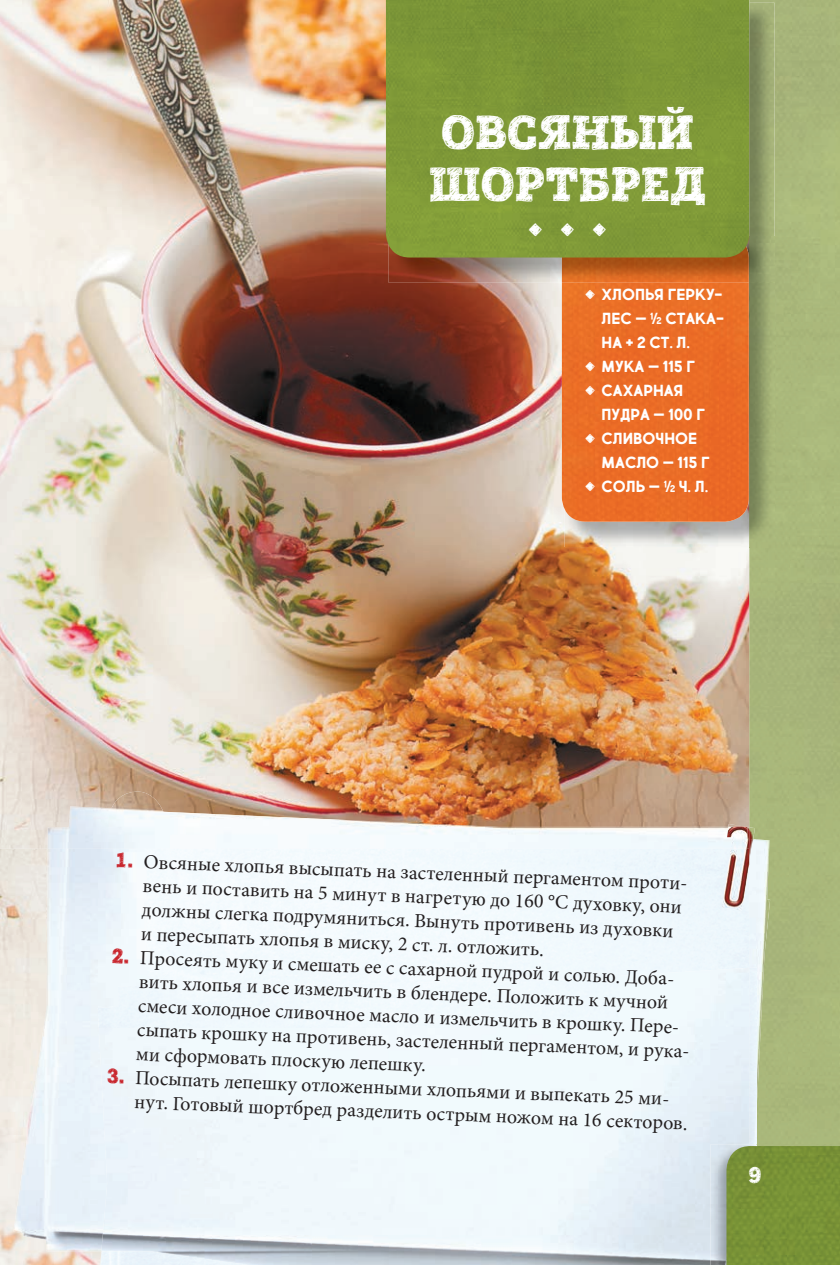
<style>
.page{position:relative;width:840px;height:1265px;background:#fff}
.page>*{position:absolute;margin:0;border:0;box-sizing:border-box;transform-origin:0 0}
.t1{font:46px/52px "Posterizer KG Sketch";color:#fff}
.t2{font:22px "Posterizer KG Sketch";color:#fff}
.t3{font:20px/24px "Minion Pro";color:#231f20}
.t4{font:700 16px/24px "Market Fresh";color:#fff}
.s1{font-family:"Posterizer KG Sketch";color:#c8242b}
</style>
<div class="page">
<div style="left:748px;top:0;width:91px;height:1144px;background:#a9b77b"></div>
<img style="left:0;top:0;width:748px;height:848px">
<img style="left:0;top:848px;width:98px;height:416px">
<img style="left:564px;top:283px;width:209px;height:264px">
<img style="left:561px;top:257px;width:187px;height:264px">
<img style="left:748px;top:839px;width:21px;height:263px">
<img style="left:48px;top:791px;width:684px;height:57px">
<img style="left:13px;top:848px;width:134px;height:403px">
<img style="left:748px;top:967px;width:8px;height:177px">
<img style="left:98px;top:967px;width:650px;height:297px">
<svg style="left:728px;top:824px;width:26px;height:15px"></svg>
<img style="left:748px;top:838px;width:4px;height:26px">
<img style="left:726px;top:826px;width:22px;height:22px">
<img style="left:721px;top:848px;width:27px;height:62px">
<img style="left:748px;top:3px;width:26px;height:280px">
<img style="left:388px;top:257px;width:241px;height:26px">
<img style="left:386px;top:0;width:362px;height:257px">
<img style="left:710px;top:1144px;width:129px;height:120px">
<div style="left:726px;top:1145px;width:113px;height:119px;background:#789236"></div>
<h1 class="t1" style="left:429px;top:107px;width:278px">ОВСЯНЫЙ<br>ШОРТБРЕД</h1>
<p class="t4" style="left:601px;top:282px;width:124px">Хлопья герку&shy;лес — ½ стака&shy;на + 2 ст. л.<br>Мука — 115 г<br>Сахарная пудра — 100 г<br>Сливочное масло — 115 г<br>Соль — ½ ч. л.</p>
<p class="t3" style="left:144px;top:850px;width:548px;text-indent:-28px;rotate:2deg"><span class="s1">1.</span> Овсяные хлопья высыпать на застеленный пергаментом проти&shy;вень и поставить на 5 минут в нагретую до 160 °С духовку, они должны слегка подрумяниться. Вынуть противень из духовки и пересыпать хлопья в миску, 2 ст. л. отложить.</p>
<p class="t3" style="left:140px;top:946px;width:557px;text-indent:-28px;rotate:2deg"><span class="s1">2.</span> Просеять муку и смешать ее с сахарной пудрой и солью. Доба&shy;вить хлопья и все измельчить в блендере. Положить к мучной смеси холодное сливочное масло и измельчить в крошку. Пере&shy;сыпать крошку на противень, застеленный пергаментом, и рука&shy;ми сформовать плоскую лепешку.</p>
<p class="t3" style="left:135px;top:1066px;width:554px;text-indent:-28px;rotate:2deg"><span class="s1">3.</span> Посыпать лепешку отложенными хлопьями и выпекать 25 ми&shy;нут. Готовый шортбред разделить острым ножом на 16 секторов.</p>
<p class="t2" style="left:748px;top:1160px;width:15px">9</p>
</div>
